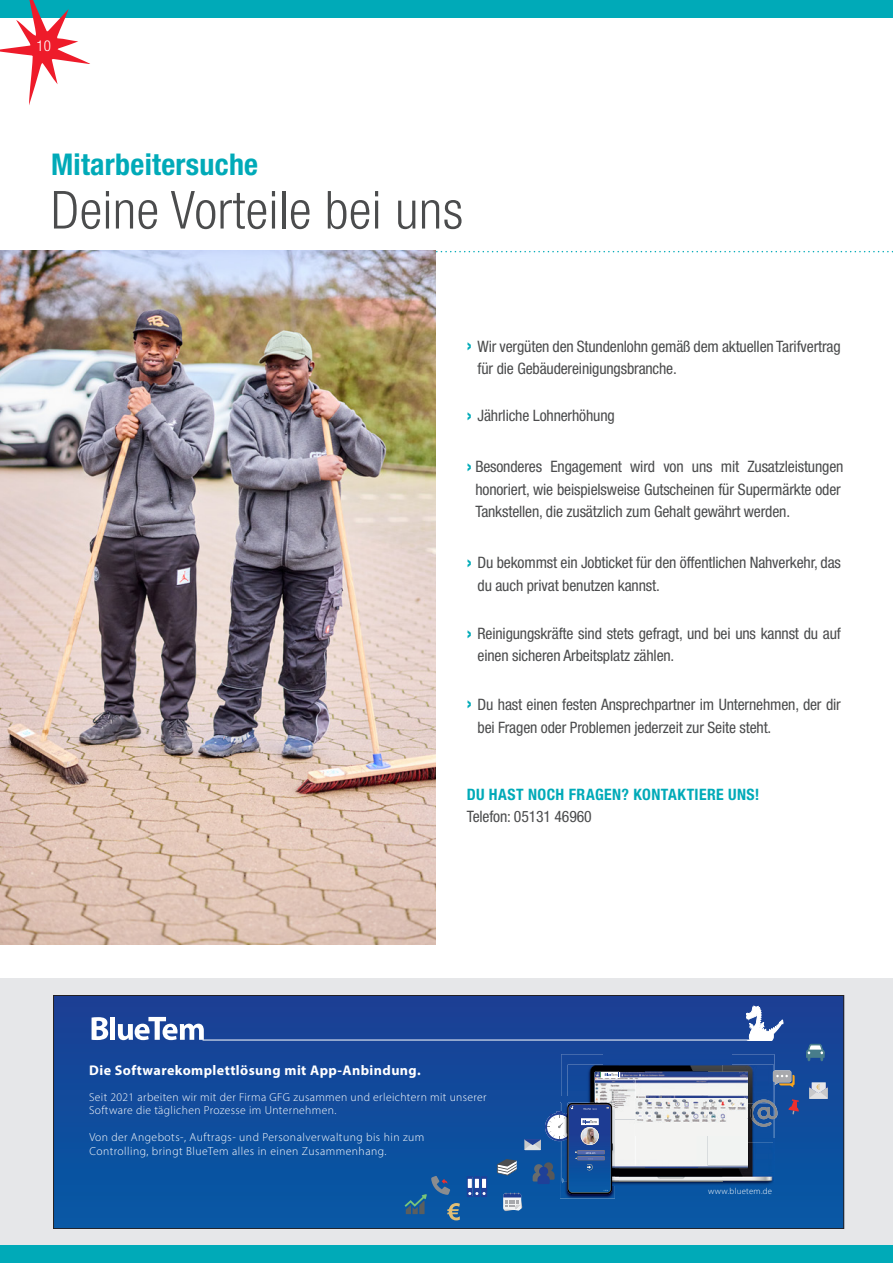
<style>
.page{position:relative;width:893px;height:1263px;background:#fff}
.page>*{position:absolute;margin:0;border:0;box-sizing:border-box;transform-origin:0 0}
.t1{font:300 condensed 52.5px "Helvetica Neue LT Std";letter-spacing:.01em;color:#4b4c4d}
.t2{font:700 condensed 30px "Helvetica Neue LT Std";letter-spacing:.01em;color:#00aab8}
.t3{font:condensed 15.75px/22.5px "Helvetica Neue LT Std";letter-spacing:-.01em;color:#4b4c4d}
.t4{font:700 condensed 15.75px "Helvetica Neue LT Std";letter-spacing:.025em;color:#00aab8}
.t5{font:300 condensed 15px "Helvetica Neue LT Std";color:#fff}
.t6{font:700 14.1px "Myriad Pro";letter-spacing:.03em;color:#fff}
.t7{font:300 11.7px/12.9px "Myriad Pro";letter-spacing:.03em;color:#fff}
.t8{font:300 8.7px "Myriad Pro";letter-spacing:.03em;color:#fff}
.s1{font-weight:700;font-stretch:normal;font-size:21px;color:#00aab8}
</style>
<div class="page">
<div style="left:0;top:978px;width:893px;height:268px;background:#e6e7e9"></div>
<div style="left:0;top:1246px;width:893px;height:17px;background:#00aab8"></div>
<div style="left:0;top:0;width:893px;height:17px;background:#00aab8"></div>
<svg style="left:0;top:0;width:90px;height:105px"></svg>
<svg style="left:55px;top:997px;width:787px;height:230px;background:#114b9c"></svg>
<svg style="left:405px;top:1176px;width:55px;height:44px;background:#22609a"></svg>
<svg style="left:467px;top:1176px;width:20px;height:21px"></svg>
<svg style="left:788px;top:1099px;width:11px;height:16px"></svg>
<svg style="left:809px;top:1082px;width:19px;height:17px"></svg>
<svg style="left:806px;top:1044px;width:19px;height:17px"></svg>
<img style="left:615px;top:1181px;width:159px;height:4px">
<img style="left:561px;top:1054px;width:43px;height:42px">
<img style="left:604px;top:1054px;width:128px;height:11px">
<img style="left:732px;top:1054px;width:42px;height:11px">
<img style="left:774px;top:1096px;width:1px;height:85px">
<svg style="left:774px;top:1099px;width:3px;height:28px"></svg>
<img style="left:568px;top:1065px;width:51px;height:31px">
<img style="left:619px;top:1065px;width:103px;height:7px">
<img style="left:722px;top:1065px;width:52px;height:38px">
<img style="left:748px;top:1103px;width:26px;height:39px">
<img style="left:615px;top:1167px;width:107px;height:14px">
<img style="left:722px;top:1142px;width:52px;height:39px">
<svg style="left:773px;top:1070px;width:22px;height:17px"></svg>
<img style="left:750px;top:1099px;width:24px;height:28px">
<img style="left:595px;top:1072px;width:51px;height:47px">
<img style="left:646px;top:1072px;width:62px;height:26px">
<img style="left:615px;top:1119px;width:31px;height:48px">
<img style="left:646px;top:1135px;width:102px;height:32px">
<img style="left:708px;top:1072px;width:40px;height:93px">
<svg style="left:497px;top:1096px;width:118px;height:115px;background:#2c5d9e"></svg>
<img style="left:635px;top:1098px;width:111px;height:1px">
<img style="left:635px;top:1099px;width:111px;height:36px">
<svg style="left:601px;top:1072px;width:19px;height:5px"></svg>
<svg style="left:604px;top:1072px;width:14px;height:4px"></svg>
<svg style="left:605px;top:1073px;width:12px;height:3px"></svg>
<svg style="left:92px;top:1017px;width:16px;height:23px"></svg>
<div style="left:110px;top:1017px;width:5px;height:23px;background:#fff"></div>
<svg style="left:118px;top:1017px;width:86px;height:23px;background:#8399c6"></svg>
<svg style="left:746px;top:1006px;width:37px;height:35px"></svg>
<hr style="left:203px;top:1040px;width:568px;height:1px;background:#fff">
<div style="left:53px;top:995px;width:791px;height:234px;border:1px solid #231f20"></div>
<svg style="left:436px;top:251px;width:457px;height:1px"></svg>
<img style="left:0;top:251px;width:436px;height:693px">
<p class="t5" style="left:37px;top:37px;width:16px">10</p>
<p class="t2" style="left:51px;top:146px;width:209px">Mitarbeitersuche</p>
<p class="t1" style="left:51px;top:180px;width:414px">Deine Vorteile bei uns</p>
<p class="t3" style="left:478px;top:335px;width:365px;text-indent:-11px"><span class="s1">›</span> Wir vergüten den Stundenlohn gemäß dem aktuellen Tarifvertrag für die Gebäudereinigungsbranche.</p>
<p class="t3" style="left:467px;top:404px;width:150px"><span class="s1">›</span> Jährliche Lohnerhöhung</p>
<p class="t3" style="left:475px;top:455px;width:370px;text-indent:-9px"><span class="s1">›</span> Besonderes Engagement wird von uns mit Zusatzleistungen honoriert, wie beispielsweise Gutscheinen für Supermärkte oder<br>Tankstellen, die zusätzlich zum Gehalt gewährt werden.</p>
<p class="t3" style="left:478px;top:551px;width:365px;text-indent:-11px"><span class="s1">›</span> Du bekommst ein Jobticket für den öffentlichen Nahverkehr, das du auch privat benutzen kannst.</p>
<p class="t3" style="left:478px;top:622px;width:365px;text-indent:-11px"><span class="s1">›</span> Reinigungskräfte sind stets gefragt, und bei uns kannst du auf einen sicheren Arbeitsplatz zählen.</p>
<p class="t3" style="left:478px;top:693px;width:365px;text-indent:-11px"><span class="s1">›</span> Du hast einen festen Ansprechpartner im Unternehmen, der dir bei Fragen oder Problemen jederzeit zur Seite steht.</p>
<p class="t4" style="left:467px;top:784px;width:294px">DU HAST NOCH FRAGEN? KONTAKTIERE UNS!</p>
<p class="t3" style="left:467px;top:805px;width:127px">Telefon: 05131 46960</p>
<p class="t6" style="left:89px;top:1061px;width:333px">Die Softwarekomplettlösung mit App-Anbindung.</p>
<p class="t7" style="left:89px;top:1091px;width:399px">Seit 2021 arbeiten wir mit der Firma GFG zusammen und erleichtern mit unserer<br>Software die täglichen Prozesse im Unternehmen.</p>
<p class="t7" style="left:89px;top:1130px;width:337px;line-height:14px">Von der Angebots-, Auftrags- und Personalverwaltung bis hin zum<br>Controlling, bringt BlueTem alles in einen Zusammenhang.</p>
<p class="t8" style="left:708px;top:1186px;width:65px">www.bluetem.de</p>
</div>
